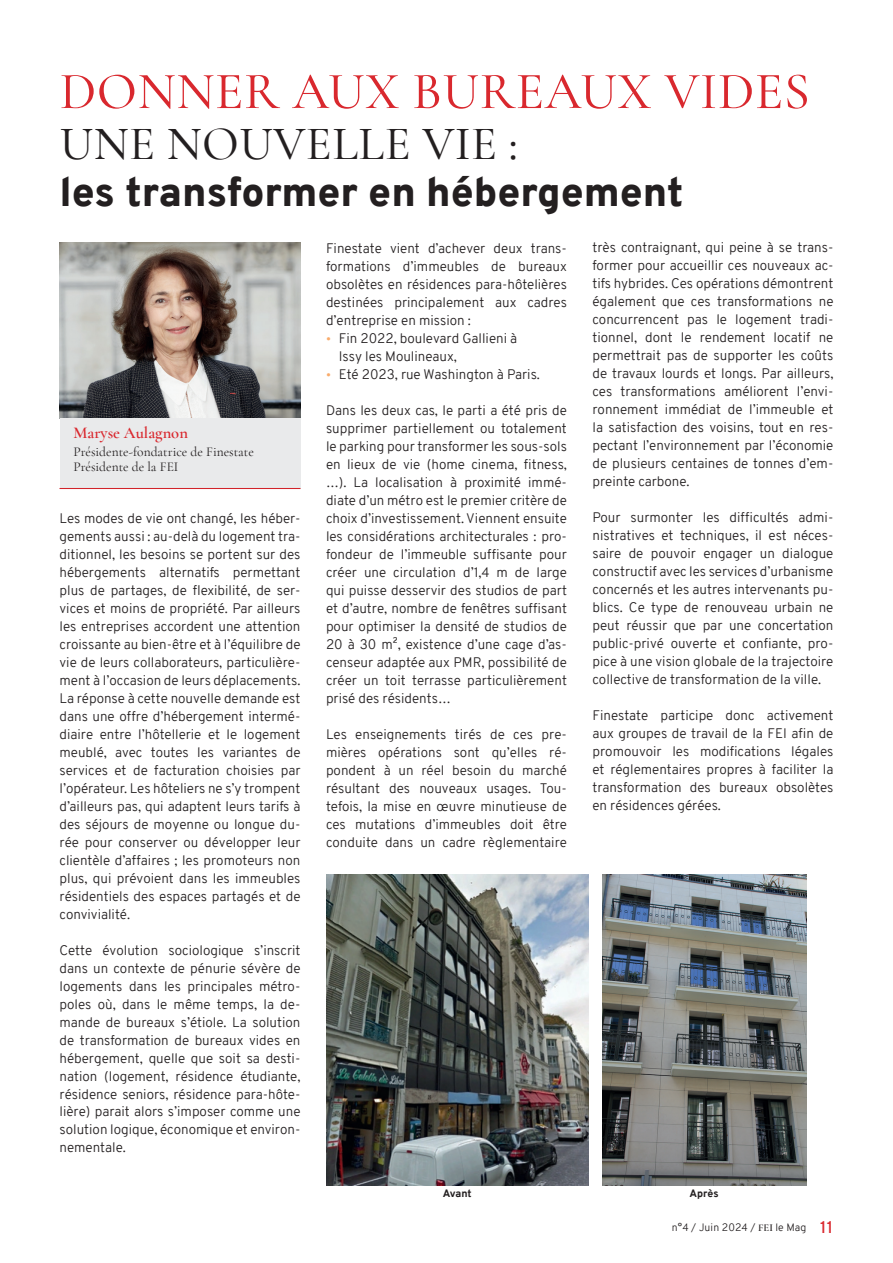
<style>
.page{position:relative;width:893px;height:1263px;background:#fff}
.page>*{position:absolute;margin:0;border:0;box-sizing:border-box;transform-origin:0 0}
.t1{font:500 52.5px "Cormorant Garamond";letter-spacing:.01em;color:#d9282e}
.t2{font:500 48px "Cormorant Garamond";letter-spacing:.01em;color:#231f20}
.t3{font:900 40.5px "Overpass";color:#231f20}
.t4{font:600 16.5px "Cormorant Garamond";color:#d9282e}
.t5{font:300 13.5px/18px "Overpass";color:#231f20;text-align:justify}
.t6{font:13.5px/15px "Cormorant Garamond";color:#231f20}
.t7{font:300 10.5px "Overpass";letter-spacing:.01em;color:#231f20}
.t8{font:800 10.5px "Overpass";color:#231f20}
.s1{font-size:12px;color:#f9ab6b}
.s2{font-family:"Cormorant Garamond";font-weight:600}
.s3{font-weight:600;font-size:16.5px;color:#d9282e}
</style>
<div class="page">
<img style="left:326px;top:875px;width:262px;height:310px">
<img style="left:602px;top:875px;width:204px;height:310px">
<img style="left:60px;top:242px;width:240px;height:176px">
<div style="left:60px;top:418px;width:240px;height:71px;background:#e9eaeb"></div>
<hr style="left:60px;top:488px;width:240px;height:1px;background:#d1232a">
<h1 class="t1" style="left:60px;top:59px;width:751px">DONNER AUX BUREAUX VIDES</h1>
<h2 class="t2" style="left:60px;top:114px;width:460px">UNE NOUVELLE VIE :</h2>
<h3 class="t3" style="left:60px;top:163px;width:625px">les transformer en hébergement</h3>
<p class="t5" style="left:326px;top:239px;width:242px">Finestate vient d’achever deux trans&shy;formations d’immeubles de bureaux obsolètes en résidences para-hôtelières destinées principalement aux cadres d’entreprise en mission :</p>
<p class="t5" style="left:339px;top:329px;width:180px;text-indent:-13px"><span class="s1">•</span> Fin 2022, boulevard Gallieni à<br>Issy les Moulineaux,</p>
<p class="t5" style="left:326px;top:365px;width:215px"><span class="s1">•</span> Eté 2023, rue Washington à Paris.</p>
<p class="t5" style="left:326px;top:401px;width:242px">Dans les deux cas, le parti a été pris de supprimer partiellement ou totalement le parking pour transformer les sous-sols en lieux de vie (home cinema, fitness, …). La localisation à proximité immé&shy;diate d’un métro est le premier critère de choix d’investissement. Viennent ensuite les considérations architecturales : pro&shy;fondeur de l’immeuble suffisante pour créer une circulation d’1,4 m de large qui puisse desservir des studios de part et d’autre, nombre de fenêtres suffisant pour optimiser la densité de studios de 20 à 30 m², existence d’une cage d’as&shy;censeur adaptée aux PMR, possibilité de créer un toit terrasse particulièrement prisé des résidents…</p>
<p class="t5" style="left:326px;top:725px;width:242px">Les enseignements tirés de ces pre&shy;mières opérations sont qu’elles ré&shy;pondent à un réel besoin du marché résultant des nouveaux usages. Tou&shy;tefois, la mise en œuvre minutieuse de ces mutations d’immeubles doit être conduite dans un cadre règlementaire</p>
<p class="t5" style="left:592px;top:239px;width:242px">très contraignant, qui peine à se trans&shy;former pour accueillir ces nouveaux ac&shy;tifs hybrides. Ces opérations démontrent également que ces transformations ne concurrencent pas le logement tradi&shy;tionnel, dont le rendement locatif ne permettrait pas de supporter les coûts de travaux lourds et longs. Par ailleurs, ces transformations améliorent l’envi&shy;ronnement immédiat de l’immeuble et la satisfaction des voisins, tout en res&shy;pectant l’environnement par l’économie de plusieurs centaines de tonnes d’em&shy;preinte carbone.</p>
<p class="t5" style="left:592px;top:509px;width:242px">Pour surmonter les difficultés admi&shy;nistratives et techniques, il est néces&shy;saire de pouvoir engager un dialogue constructif avec les services d’urbanisme concernés et les autres intervenants pu&shy;blics. Ce type de renouveau urbain ne peut réussir que par une concertation public-privé ouverte et confiante, pro&shy;pice à une vision globale de la trajectoire collective de transformation de la ville.</p>
<p class="t5" style="left:592px;top:707px;width:242px">Finestate participe donc activement aux groupes de travail de la FEI afin de promouvoir les modifications légales et réglementaires propres à faciliter la transformation des bureaux obsolètes en résidences gérées.</p>
<p class="t4" style="left:73px;top:423px;width:116px">Maryse Aulagnon</p>
<p class="t6" style="left:73px;top:444px;width:182px">Présidente-fondatrice de Finestate<br>Présidente de la FEI</p>
<p class="t5" style="left:60px;top:509px;width:242px">Les modes de vie ont changé, les héber&shy;gements aussi : au-delà du logement tra&shy;ditionnel, les besoins se portent sur des hébergements alternatifs permettant plus de partages, de flexibilité, de ser&shy;vices et moins de propriété. Par ailleurs les entreprises accordent une attention croissante au bien-être et à l’équilibre de vie de leurs collaborateurs, particulière&shy;ment à l’occasion de leurs déplacements.<br>La réponse à cette nouvelle demande est dans une offre d’hébergement intermé&shy;diaire entre l’hôtellerie et le logement meublé, avec toutes les variantes de services et de facturation choisies par l’opérateur. Les hôteliers ne s’y trompent d’ailleurs pas, qui adaptent leurs tarifs à des séjours de moyenne ou longue du&shy;rée pour conserver ou développer leur clientèle d’affaires ; les promoteurs non plus, qui prévoient dans les immeubles résidentiels des espaces partagés et de convivialité.</p>
<p class="t5" style="left:60px;top:941px;width:242px">Cette évolution sociologique s’inscrit dans un contexte de pénurie sévère de logements dans les principales métro&shy;poles où, dans le même temps, la de&shy;mande de bureaux s’étiole. La solution de transformation de bureaux vides en hébergement, quelle que soit sa desti&shy;nation (logement, résidence étudiante, résidence seniors, résidence para-hôte&shy;lière) parait alors s’imposer comme une solution logique, économique et environ&shy;nementale.</p>
<p class="t8" style="left:443px;top:1186px;width:31px">Avant</p>
<p class="t8" style="left:689px;top:1186px;width:31px">Après</p>
<p class="t7" style="left:672px;top:1220px;width:163px">n°4 / Juin 2024 / <span class="s2">FEI</span> le Mag <span class="s3">11</span></p>
</div>
